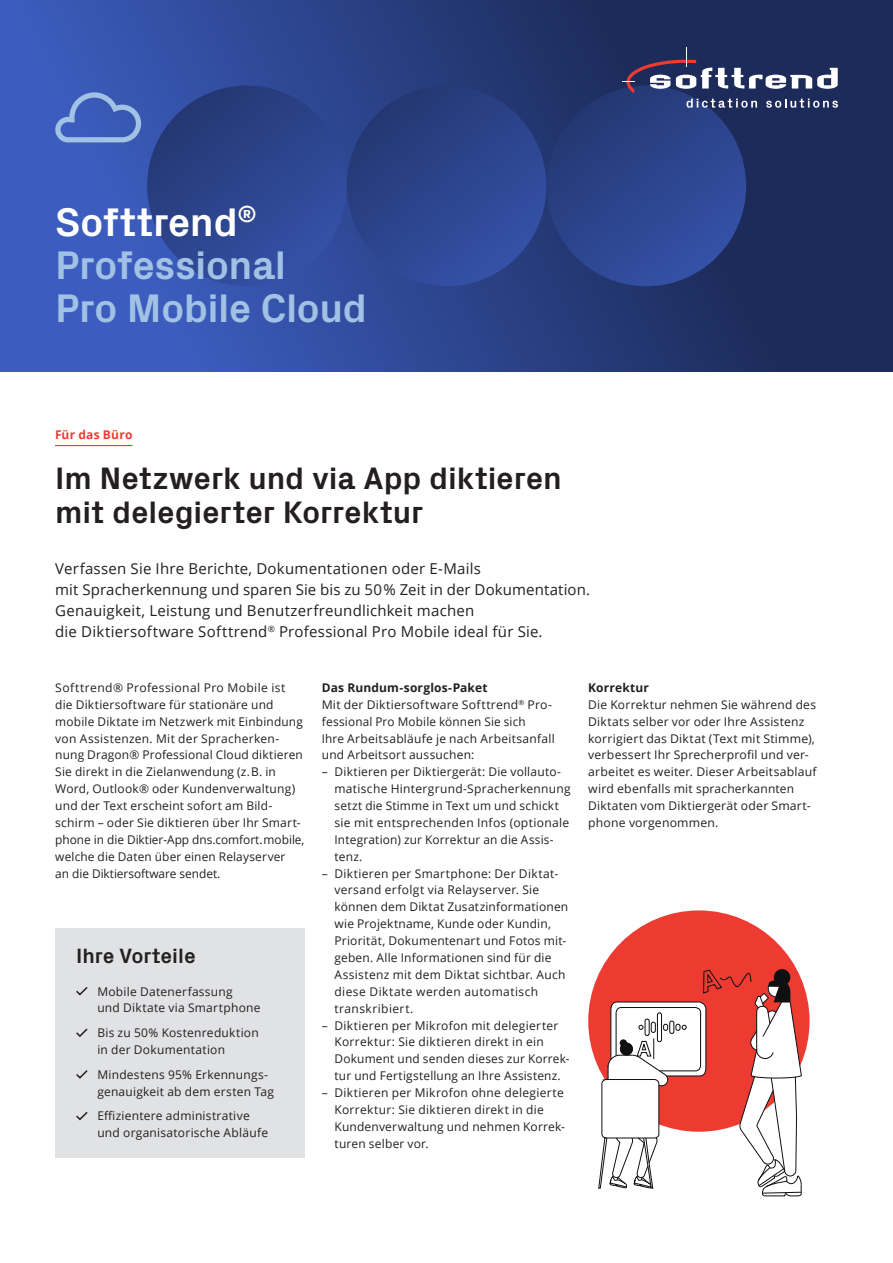
<style>
.page{position:relative;width:893px;height:1263px;background:#fff}
.page>*{position:absolute;margin:0;border:0;box-sizing:border-box;transform-origin:0 0}
.t1{font:700 40.5px/42.8px "Px Grotesk";letter-spacing:-.015em;color:#a1c1e5}
.Titel{font:700 31.5px/33.8px "Px Grotesk";letter-spacing:-.005em;color:#231f20}
.Titel-2{font:700 21px "Px Grotesk";color:#231f20}
.Lead{font:15px/21px "Open Sans";letter-spacing:.015em;color:#231f20}
.Lauftext{font:12px/16.8px "Open Sans";letter-spacing:.02em;color:#231f20}
.Aufzählung{font:12px/16.8px "Open Sans";letter-spacing:.02em;color:#231f20}
.Untertitel{font:700 12px "Open Sans";letter-spacing:.015em;color:#231f20}
.t2{font:700 12px "Open Sans";letter-spacing:.015em;color:#ee3b32}
.s1{color:#fff}
</style>
<div class="page">
<svg style="left:0;top:0;width:893px;height:372px;background:#2c458e"></svg>
<hr style="left:55px;top:445px;width:78px;height:1px;background:#ee3b32">
<svg style="left:147px;top:47px;width:691px;height:239px;background:#2b4183"></svg>
<svg style="left:55px;top:92px;width:86px;height:50px;background:#5473c3"></svg>
<div style="left:588px;top:910px;width:221px;height:222px;background:#ee3b32;border-radius:50%"></div>
<svg style="left:598px;top:969px;width:204px;height:227px"></svg>
<div style="left:55px;top:928px;width:250px;height:230px;background:#e1e2e4"></div>
<svg style="left:76px;top:987px;width:12px;height:9px"></svg>
<svg style="left:76px;top:1028px;width:12px;height:9px"></svg>
<svg style="left:76px;top:1070px;width:12px;height:9px"></svg>
<svg style="left:76px;top:1111px;width:12px;height:10px"></svg>
<h1 class="t1" style="left:55px;top:199px;width:313px"><span class="s1">Softtrend</span><sup>®<br></sup>Professional<br>Pro Mobile Cloud</h1>
<p class="t2" style="left:55px;top:426px;width:79px">Für das Büro</p>
<p class="Titel" style="left:55px;top:460px;width:508px">Im Netzwerk und via App diktieren mit delegierter Korrektur</p>
<p class="Lead" style="left:55px;top:557px;width:536px">Verfassen Sie Ihre Berichte, Dokumentationen oder E-Mails<br>mit Spracherkennung und sparen Sie bis zu 50 % Zeit in der Dokumentation.<br>Genauigkeit, Leistung und Benutzerfreundlichkeit machen<br>die Diktiersoftware Softtrend<sup>®</sup> Professional Pro Mobile ideal für Sie.</p>
<p class="Lauftext" style="left:55px;top:679px;width:251px">Softtrend® Professional Pro Mobile ist die Diktiersoftware für stationäre und mobile Diktate im Netzwerk mit Einbindung von Assistenzen. Mit der Spracherken&shy;nung Dragon® Professional Cloud diktieren Sie direkt in die Zielanwendung (z. B. in Word, Outlook® oder Kundenverwaltung) und der Text erscheint sofort am Bild&shy;schirm – oder Sie diktieren über Ihr Smart&shy;phone in die Diktier-App dns.comfort. mobile, welche die Daten über einen Relayserver<br>an die Diktiersoftware sendet.</p>
<p class="Untertitel" style="left:322px;top:679px;width:167px">Das Rundum-sorglos-Paket</p>
<p class="Lauftext" style="left:322px;top:696px;width:234px">Mit der Diktiersoftware Softtrend<sup>®</sup> Pro&shy;fessional Pro Mobile können Sie sich<br>Ihre Arbeitsabläufe je nach Arbeitsanfall und Arbeitsort aussuchen:</p>
<p class="Lauftext" style="left:334px;top:763px;width:238px;text-indent:-13px">– Diktieren per Diktiergerät: Die vollauto&shy;matische Hintergrund-Spracherkennung setzt die Stimme in Text um und schickt sie mit entsprechenden Infos (optionale Integration) zur Korrektur an die Assis&shy;tenz.</p>
<p class="Lauftext" style="left:334px;top:864px;width:235px;text-indent:-13px">– Diktieren per Smartphone: Der Diktat&shy;versand erfolgt via Relayserver. Sie können dem Diktat Zusatzinformationen wie Projektname, Kunde oder Kundin, Priorität, Dokumentenart und Fotos mit&shy;geben. Alle Informationen sind für die Assistenz mit dem Diktat sichtbar. Auch diese Diktate werden automatisch transkribiert.</p>
<p class="Lauftext" style="left:334px;top:1016px;width:237px;text-indent:-13px">– Diktieren per Mikrofon mit delegierter Korrektur: Sie diktieren direkt in ein Dokument und senden dieses zur Korrek&shy;tur und Fertigstellung an Ihre Assistenz.</p>
<p class="Lauftext" style="left:334px;top:1084px;width:232px;text-indent:-13px">– Diktieren per Mikrofon ohne delegierte Korrektur: Sie diktieren direkt in die Kundenverwaltung und nehmen Korrek&shy;turen selber vor.</p>
<p class="Titel-2" style="left:76px;top:941px;width:121px">Ihre Vorteile</p>
<p class="Aufzählung" style="left:97px;top:982px;width:165px">Mobile Datenerfassung<br>und Diktate via Smartphone</p>
<p class="Aufzählung" style="left:97px;top:1024px;width:163px">Bis zu 50% Kostenreduktion in der Dokumentation</p>
<p class="Aufzählung" style="left:97px;top:1066px;width:178px">Mindestens 95% Erkennungs&shy;genauigkeit ab dem ersten Tag</p>
<p class="Aufzählung" style="left:97px;top:1107px;width:172px">Effizientere administrative und organisatorische Abläufe</p>
<p class="Untertitel" style="left:588px;top:679px;width:62px">Korrektur</p>
<p class="Lauftext" style="left:588px;top:696px;width:230px">Die Korrektur nehmen Sie während des Diktats selber vor oder Ihre Assistenz korrigiert das Diktat (Text mit Stimme), verbessert Ihr Sprecherprofil und ver&shy;arbeitet es weiter. Dieser Arbeitsablauf wird ebenfalls mit spracherkannten Diktaten vom Diktiergerät oder Smart&shy;phone vorgenommen.</p>
</div>
